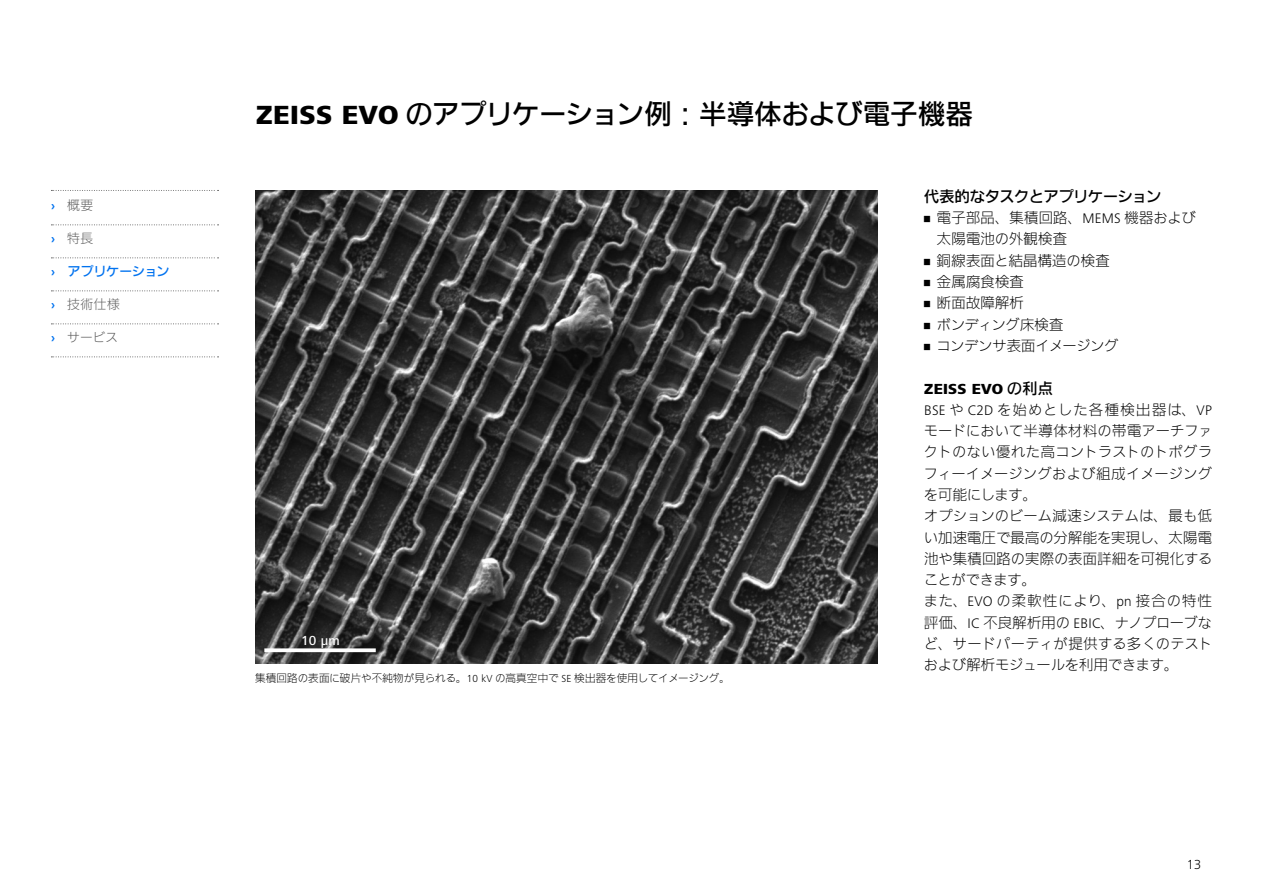
<style>
.page{position:relative;width:1263px;height:893px;background:#fff}
.page>*{position:absolute;margin:0;border:0;box-sizing:border-box;transform-origin:0 0}
.t1{font:500 27px "Iwa N Go Pro";color:#000}
.t2{font:500 15px "Iwa N Go Pro";letter-spacing:-.01em;color:#000}
.t3{font:800 15px "ZEISS Frutiger Next W1 G";letter-spacing:.02em;color:#000}
.t4{font:300 14.25px/21.3px "Iwa N Go Pro";letter-spacing:.015em;color:#000}
.t5{font:300 14.25px "Iwa N Go Pro";letter-spacing:-.025em;color:#000}
.t6{font:300 14.25px "Iwa N Go Pro";letter-spacing:-.02em;color:#000}
.t7{font:500 13.5px "ZEISS Frutiger Next W1 G";color:#fff}
.t8{font:300 13.5px "ZEISS Frutiger Next W1 G";color:#000}
.t9{font:300 12.75px "Iwa N Go Pro";letter-spacing:.04em;color:#595959}
.t10{font:500 12.75px "Iwa N Go Pro";letter-spacing:.005em;color:#0072ef}
.t11{font:300 10.5px "Iwa N Go Pro";letter-spacing:.005em;color:#000}
.s1{font-family:"ZEISS Frutiger Next W1 G";font-weight:700;color:#0072ef}
.s2{font-family:"ZEISS Frutiger Next W1 G";font-weight:700}
.s3{font-family:"ZEISS Frutiger Next W1 G";font-weight:800}
.s4{font-family:"ZEISS Frutiger Next W1 G"}
.s5{font-family:"Iwa N Go Pro";font-weight:500}
</style>
<div class="page">
<img style="left:255px;top:190px;width:622px;height:474px">
<svg style="left:264px;top:648px;width:112px;height:4px"></svg>
<svg style="left:51px;top:190px;width:168px;height:1px"></svg>
<svg style="left:51px;top:224px;width:168px;height:1px"></svg>
<svg style="left:51px;top:257px;width:168px;height:1px"></svg>
<svg style="left:51px;top:290px;width:168px;height:1px"></svg>
<svg style="left:51px;top:323px;width:168px;height:1px"></svg>
<svg style="left:51px;top:356px;width:168px;height:1px"></svg>
<p class="t9" style="left:51px;top:196px;width:44px"><span class="s1">›</span> 概要</p>
<p class="t9" style="left:51px;top:229px;width:44px"><span class="s1">›</span> 特長</p>
<p class="t10" style="left:51px;top:262px;width:120px"><span class="s2">›</span> アプリケーション</p>
<p class="t9" style="left:51px;top:295px;width:70px"><span class="s1">›</span> 技術仕様</p>
<p class="t9" style="left:51px;top:328px;width:69px"><span class="s1">›</span> サービス</p>
<h1 class="t1" style="left:256px;top:94px;width:718px"><span class="s3">ZEISS EVO</span> のアプリケーション例：半導体および電子機器</h1>
<p class="t7" style="left:301px;top:631px;width:40px">10 µm</p>
<p class="t11" style="left:255px;top:671px;width:476px">集積回路の表面に破片や不純物が見られる。<span class="s4">10 kV</span> の高真空中で <span class="s4">SE</span> 検出器を使用してイメージング。</p>
<p class="t2" style="left:924px;top:185px;width:239px">代表的なタスクとアプリケーション</p>
<p class="t4" style="left:937px;top:206px;width:260px;text-indent:-13px"><span class="s4">•</span> 電子部品、集積回路、<span class="s4">MEMS</span> 機器および太陽電池の外観検査</p>
<p class="t4" style="left:924px;top:249px;width:187px"><span class="s4">•</span> 銅線表面と結晶構造の検査</p>
<p class="t4" style="left:924px;top:270px;width:101px"><span class="s4">•</span> 金属腐食検査</p>
<p class="t4" style="left:924px;top:291px;width:101px"><span class="s4">•</span> 断面故障解析</p>
<p class="t6" style="left:924px;top:314px;width:141px"><span class="s4">•</span> ボンディング床検査</p>
<p class="t5" style="left:924px;top:335px;width:196px"><span class="s4">•</span> コンデンサ表面イメージング</p>
<p class="t3" style="left:924px;top:378px;width:130px">ZEISS EVO <span class="s5">の利点</span></p>
<p class="t4" style="left:924px;top:398px;width:290px"><span class="s4">BSE</span> や <span class="s4">C2D</span> を始めとした各種検出器は、<span class="s4">VP</span>モードにおいて半導体材料の帯電アーチファクトのない優れた高コントラストのトポグラフィーイメージングおよび組成イメージングを可能にします。<br>オプションのビーム減速システムは、最も低い加速電圧で最高の分解能を実現し、太陽電池や集積回路の実際の表面詳細を可視化することができます。<br>また、<span class="s4">EVO</span> の柔軟性により、<span class="s4">pn</span> 接合の特性評価、<span class="s4">IC</span> 不良解析用の <span class="s4">EBIC</span>、ナノプローブなど、サードパーティが提供する多くのテストおよび解析モジュールを利用できます。</p>
<p class="t8" style="left:1187px;top:855px;width:16px">13</p>
</div>
